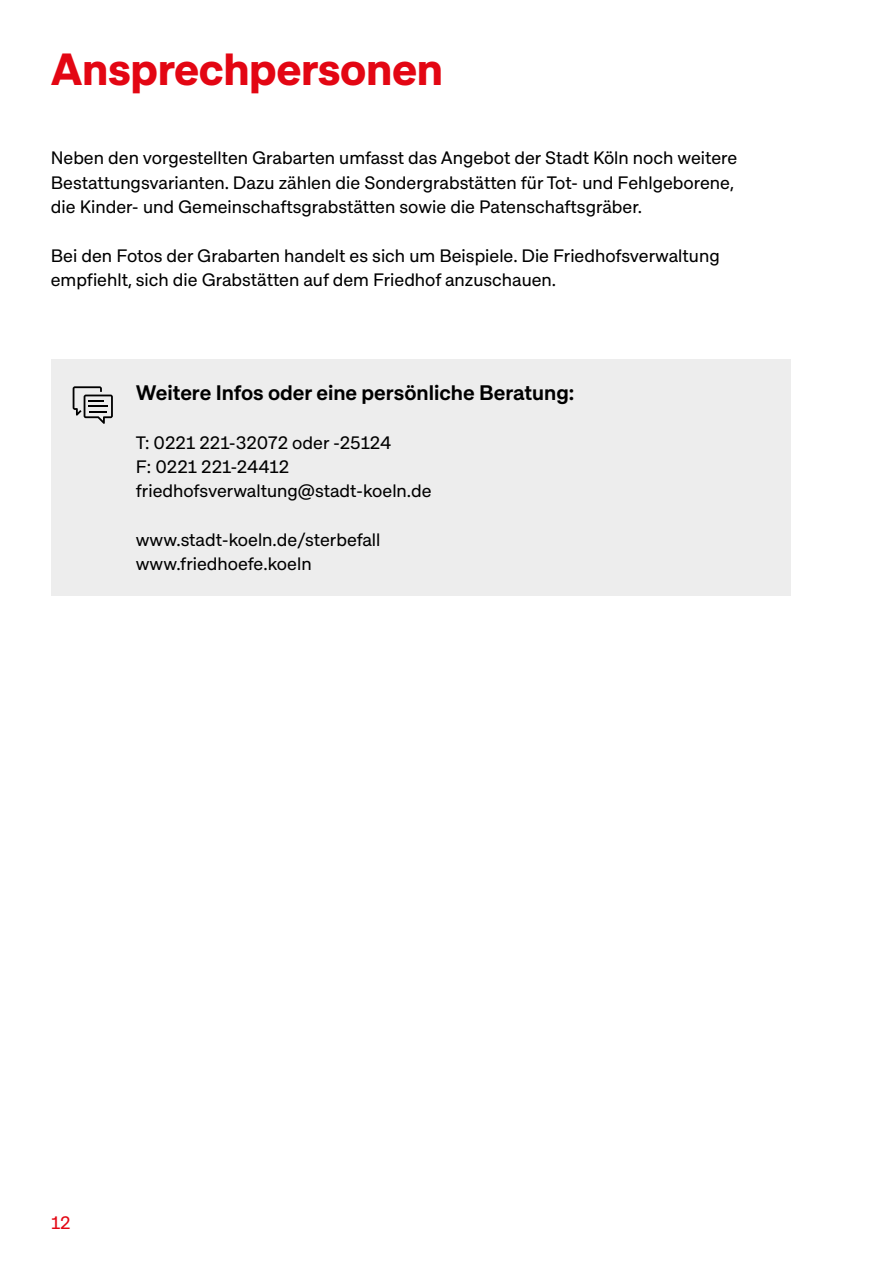
<style>
.page{position:relative;width:893px;height:1263px;background:#fff}
.page>*{position:absolute;margin:0;border:0;box-sizing:border-box;transform-origin:0 0}
.Fließtext{font:700 45px "Approach Koeln";letter-spacing:-.01em;color:#e30613}
.Fließtext-2{font:600 21px "Approach Koeln";color:#000}
.Fließtext-3{font:18px/24.3px "Approach Koeln";color:#000}
.t1{font:18px "Approach Koeln";color:#e30613}
</style>
<div class="page">
<div style="left:51px;top:359px;width:740px;height:237px;background:#ededed"></div>
<svg style="left:73px;top:386px;width:40px;height:38px"></svg>
<p class="Fließtext" style="left:51px;top:40px;width:394px">Ansprechpersonen</p>
<p class="Fließtext-3" style="left:51px;top:145px;width:688px">Neben den vorgestellten Grabarten umfasst das Angebot der Stadt Köln noch weitere<br>Bestattungsvarianten. Dazu zählen die Sondergrabstätten für Tot- und Fehlgeborene, die Kinder- und Gemeinschaftsgrabstätten sowie die Patenschaftsgräber.</p>
<p class="Fließtext-3" style="left:51px;top:243px;width:670px">Bei den Fotos der Grabarten handelt es sich um Beispiele. Die Friedhofsverwaltung empfiehlt, sich die Grabstätten auf dem Friedhof anzuschauen.</p>
<p class="Fließtext-2" style="left:136px;top:379px;width:440px">Weitere Infos oder eine persönliche Beratung:</p>
<p class="Fließtext-3" style="left:136px;top:430px;width:297px">T: 0221 221-32072 oder -25124<br>F: 0221 221-24412 friedhofsverwaltung@stadt-koeln.de</p>
<p class="Fließtext-3" style="left:136px;top:527px;width:246px">www.stadt-koeln.de/sterbefall</p>
<p class="Fließtext-3" style="left:136px;top:551px;width:177px">www.friedhoefe.koeln</p>
<p class="t1" style="left:51px;top:1211px;width:21px">12</p>
</div>
